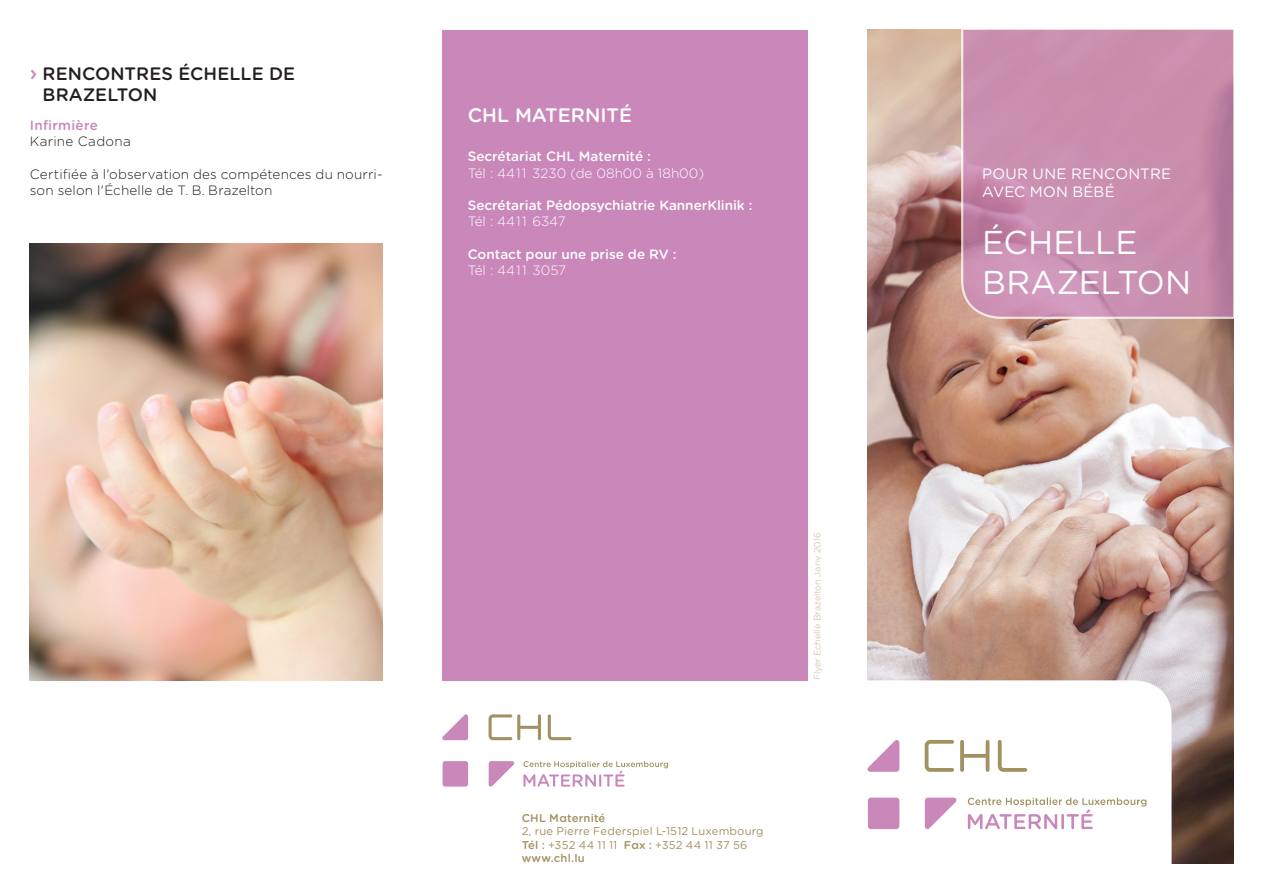
<style>
.page{position:relative;width:1263px;height:893px;background:#fff}
.page>*{position:absolute;margin:0;border:0;box-sizing:border-box;transform-origin:0 0}
.t1{font:33px/39.6px "Gotham Rounded";letter-spacing:-.005em;color:#fff}
.t2{font:500 19.5px "Gotham Rounded";color:#fff}
.t3{font:500 18px/21px "Gotham Rounded";color:#231f20}
.t4{font:15px/18px "Gotham Rounded";letter-spacing:.015em;color:#fff}
.t5{font:300 13.5px/16.2px "Gotham Rounded";letter-spacing:.01em;color:#231f20}
.t6{font:500 13.5px "Gotham Rounded";color:#fff}
.t7{font:300 13.5px "Gotham Rounded";color:#fff}
.t8{font:500 13.5px "Gotham Rounded";letter-spacing:.025em;color:#ca87ba}
.t9{font:11.25px/13.5px "Gotham Rounded";letter-spacing:.015em;color:#a29161}
.t10{font:500 11.25px "Gotham Rounded";letter-spacing:.015em;color:#a29161}
.t11{font:300 9px "Gotham Rounded";color:#c2b594}
.s1{font-size:21px;color:#ca87ba}
.s2{font-weight:500}
</style>
<div class="page">
<img style="left:867px;top:30px;width:366px;height:833px">
<img style="left:30px;top:243px;width:353px;height:437px">
<svg style="left:960px;top:29px;width:274px;height:291px"></svg>
<svg style="left:867px;top:680px;width:304px;height:183px"></svg>
<div style="left:442px;top:30px;width:366px;height:650px;background:#ca87ba"></div>
<div style="left:443px;top:761px;width:25px;height:26px;background:#ca87ba;border-radius:3px"></div>
<svg style="left:442px;top:714px;width:26px;height:26px"></svg>
<svg style="left:489px;top:761px;width:26px;height:26px"></svg>
<svg style="left:523px;top:761px;width:145px;height:26px"></svg>
<svg style="left:488px;top:714px;width:83px;height:26px"></svg>
<div style="left:868px;top:798px;width:31px;height:31px;background:#ca87ba;border-radius:3px"></div>
<svg style="left:867px;top:739px;width:32px;height:33px"></svg>
<svg style="left:925px;top:798px;width:32px;height:32px"></svg>
<svg style="left:968px;top:797px;width:178px;height:32px"></svg>
<svg style="left:925px;top:740px;width:102px;height:32px"></svg>
<h3 class="t3" style="left:43px;top:63px;width:254px;text-indent:-13px"><span class="s1">›</span> RENCONTRES ÉCHELLE DE<br>BRAZELTON</h3>
<p class="t8" style="left:30px;top:116px;width:70px">Infirmière</p>
<p class="t5" style="left:30px;top:133px;width:103px">Karine Cadona</p>
<p class="t5" style="left:30px;top:165px;width:354px">Certifiée à l'observation des compétences du nourri&shy;son selon l'Échelle de T. B. Brazelton</p>
<h2 class="t2" style="left:468px;top:101px;width:166px">CHL MATERNITÉ</h2>
<p class="t6" style="left:468px;top:147px;width:185px">Secrétariat CHL Maternité :</p>
<p class="t7" style="left:468px;top:164px;width:238px">Tél : 4411 3230 (de 08h00 à 18h00)</p>
<p class="t6" style="left:468px;top:196px;width:286px">Secrétariat Pédopsychiatrie KannerKlinik :</p>
<p class="t7" style="left:468px;top:212px;width:99px">Tél : 4411 6347</p>
<p class="t6" style="left:468px;top:244px;width:210px">Contact pour une prise de RV :</p>
<p class="t7" style="left:468px;top:261px;width:100px">Tél : 4411 3057</p>
<p class="t11" style="left:811px;top:680px;width:149px;rotate:-90deg">Flyer Echelle Brazelton Janv 2016</p>
<p class="t10" style="left:522px;top:810px;width:85px">CHL Maternité</p>
<p class="t9" style="left:522px;top:824px;width:244px">2, rue Pierre Federspiel L-1512 Luxembourg<br><span class="s2">Tél :</span> +352 44 11 11 <span class="s2">Fax :</span> +352 44 11 37 56 <span class="s2">www.chl.lu</span></p>
<p class="t4" style="left:982px;top:164px;width:190px">POUR UNE RENCONTRE<br>AVEC MON BÉBÉ</p>
<h1 class="t1" style="left:982px;top:221px;width:210px">ÉCHELLE<br>BRAZELTON</h1>
</div>
